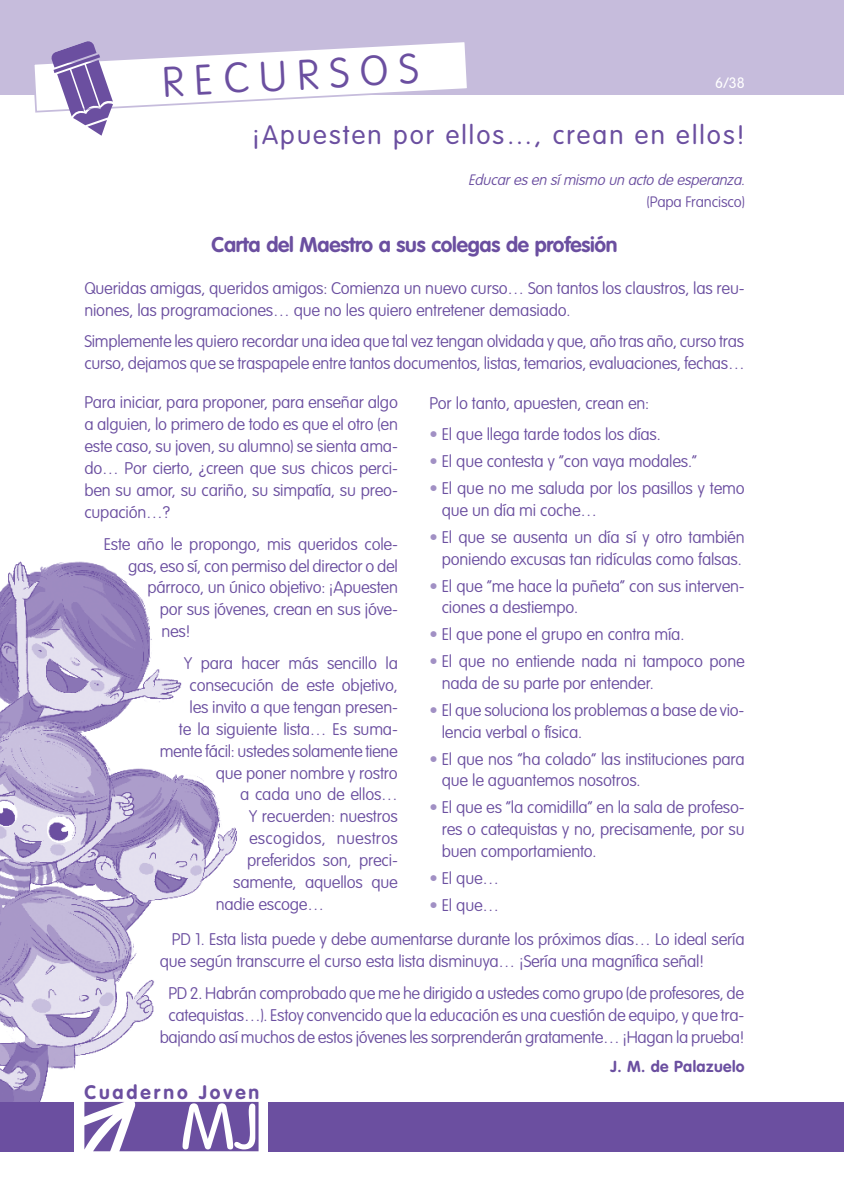
<style>
.page{position:relative;width:844px;height:1191px;background:#fff}
.page>*{position:absolute;margin:0;border:0;box-sizing:border-box;transform-origin:0 0}
.t1{font:100 42px "VAG Rounded Std";color:#6b4fa0}
.t2{font:300 26.25px "VAG Rounded Std";letter-spacing:.08em;color:#6b4fa0}
.t3{font:700 21px "VAG Rounded Std";letter-spacing:-.01em;color:#6b4fa0}
.t4{font:700 19.25px "VAG Rounded Std";letter-spacing:.15em;color:#6b4fa0}
.t5{font:100 16.62px/21.9px "VAG Rounded Std";letter-spacing:-.01em;color:#6b4fa0}
.t6{font:100 16.62px "VAG Rounded Std";letter-spacing:.015em;color:#6b4fa0}
.t7{font:700 15.75px "VAG Rounded Std";letter-spacing:.025em;color:#6b4fa0}
.t8{font:italic 100 14.88px "VAG Rounded Std";color:#6b4fa0}
.t9{font:100 14.88px "VAG Rounded Std";letter-spacing:-.01em;color:#6b4fa0}
.t10{font:300 14.88px "VAG Rounded Std";color:#fff}
.s1{color:#a190c4}
</style>
<div class="page">
<img style="left:0;top:561px;width:238px;height:540px">
<div style="left:0;top:1102px;width:843px;height:49px;background:#6b4fa0"></div>
<div style="left:0;top:0;width:843px;height:94px;background:#c6bcdc"></div>
<div style="left:74px;top:1076px;width:194px;height:80px;background:#fff"></div>
<svg style="left:84px;top:1101px;width:175px;height:50px"></svg>
<svg style="left:32px;top:41px;width:437px;height:95px"></svg>
<h1 class="t1" style="left:161px;top:58px;width:258px;rotate:-3deg">RECURSOS</h1>
<p class="t10" style="left:715px;top:75px;width:31px">6/38</p>
<h2 class="t2" style="left:252px;top:120px;width:494px">¡Apuesten por ellos…, crean en ellos!</h2>
<p class="t8" style="left:468px;top:171px;width:282px">Educaresen símismo un acto de esperanza.</p>
<p class="t9" style="left:646px;top:193px;width:99px">(Papa Francisco)</p>
<p class="t3" style="left:211px;top:232px;width:407px">Carta del Maestro a sus colegas de profesión</p>
<p class="t5" style="left:84px;top:277px;width:661px">Queridas amigas, queridos amigos: Comienza un nuevo curso… Son tantos los claustros, las reu&shy;niones, las programaciones… que no les quiero entretener demasiado.</p>
<p class="t5" style="left:84px;top:331px;width:661px">Simplemente les quiero recordar una idea que tal vez tengan olvidada y que, año tras año, curso tras curso, dejamos que se traspapele entre tantos documentos, listas, temarios, evaluaciones, fechas…</p>
<p class="t5" style="left:84px;top:392px;width:315px;text-align:justify">Para iniciar, para proponer, para enseñar algo a alguien, lo primero de todo es que el otro (en este caso, su joven, su alumno) se sienta ama&shy;do… Por cierto, ¿creen que sus chicos perci&shy;ben su amor, su cariño, su simpatía, su preo&shy;cupación…?</p>
<p class="t5" style="left:104px;top:533px;width:295px">Este año le propongo, mis queridos cole-</p>
<p class="t5" style="left:128px;top:555px;width:271px">gas, eso sí, con permiso del director o del</p>
<p class="t5" style="left:147px;top:577px;width:252px">párroco, un único objetivo: ¡Apuesten</p>
<p class="t5" style="left:160px;top:599px;width:240px">por sus jóvenes, crean en sus jóve-</p>
<p class="t5" style="left:161px;top:621px;width:30px">nes!</p>
<p class="t5" style="left:184px;top:653px;width:215px">Y para hacer más sencillo la</p>
<p class="t5" style="left:189px;top:674px;width:210px">consecución de este objetivo,</p>
<p class="t5" style="left:189px;top:696px;width:210px">les invito a que tengan presen-</p>
<p class="t5" style="left:179px;top:718px;width:220px">te la siguiente lista… Es suma-</p>
<p class="t5" style="left:160px;top:740px;width:239px">mente fácil: ustedes solamente tiene</p>
<p class="t5" style="left:216px;top:762px;width:183px">que poner nombre y rostro</p>
<p class="t5" style="left:240px;top:784px;width:159px">a cada uno de ellos…</p>
<p class="t5" style="left:249px;top:806px;width:150px">Y recuerden: nuestros</p>
<p class="t6" style="left:249px;top:829px;width:150px">escogidos, nuestros</p>
<p class="t5" style="left:247px;top:850px;width:152px">preferidos son, preci-</p>
<p class="t5" style="left:233px;top:871px;width:166px">samente, aquellos que</p>
<p class="t5" style="left:216px;top:893px;width:110px">nadie escoge…</p>
<p class="t5" style="left:429px;top:392px;width:221px">Por lo tanto, apuesten, crean en:</p>
<p class="t5" style="left:429px;top:424px;width:233px"><span class="s1">•</span> El que llega tarde todos los días.</p>
<p class="t5" style="left:429px;top:451px;width:269px"><span class="s1">•</span> El que contesta y “con vaya modales.”</p>
<p class="t5" style="left:441px;top:478px;width:304px;text-indent:-12px"><span class="s1">•</span> El que no me saluda por los pasillos y temo que un día mi coche…</p>
<p class="t5" style="left:429px;top:526px;width:316px;text-align:center"><span class="s1">•</span> El que se ausenta un día sí y otro también poniendo excusas tan ridículas como falsas.</p>
<p class="t5" style="left:441px;top:575px;width:304px;text-indent:-12px"><span class="s1">•</span> El que “me hace la puñeta” con sus interven&shy;ciones a destiempo.</p>
<p class="t5" style="left:429px;top:624px;width:256px"><span class="s1">•</span> El que pone el grupo en contra mía.</p>
<p class="t5" style="left:441px;top:651px;width:304px;text-indent:-12px"><span class="s1">•</span> El que no entiende nada ni tampoco pone nada de su parte por entender.</p>
<p class="t5" style="left:441px;top:699px;width:304px;text-indent:-12px"><span class="s1">•</span> El que soluciona los problemas a base de vio&shy;lencia verbal o física.</p>
<p class="t5" style="left:441px;top:748px;width:304px;text-indent:-12px"><span class="s1">•</span> El que nos “ha colado” las instituciones para que le aguantemos nosotros.</p>
<p class="t5" style="left:441px;top:797px;width:304px;text-align:justify;text-indent:-12px"><span class="s1">•</span> El que es “la comidilla” en la sala de profeso&shy;res o catequistas y no, precisamente, por su buen comportamiento.</p>
<p class="t5" style="left:429px;top:867px;width:71px"><span class="s1">•</span> El que…</p>
<p class="t5" style="left:172px;top:888px;width:574px;line-height:34.3px;text-indent:257px"><span class="s1">•</span> El que…<br>PD 1. Esta lista puede y debe aumentarse durante los próximos días… Lo ideal sería</p>
<p class="t5" style="left:168px;top:945px;width:577px;line-height:31.8px;text-indent:-9px">que según transcurre el curso esta lista disminuya… ¡Sería una magnífica señal!<br>PD 2. Habrán comprobado que me he dirigido a ustedes como grupo (de profesores, de</p>
<p class="t5" style="left:160px;top:1004px;width:586px;text-align:center">catequistas…). Estoy convencido que la educación es una cuestión de equipo, y que tra&shy;bajando así muchos de estos jóvenes les sorprenderán gratamente… ¡Hagan la prueba!</p>
<p class="t4" style="left:84px;top:1081px;width:176px">Cuaderno Joven</p>
<p class="t7" style="left:610px;top:1057px;width:136px">J. M. de Palazuelo</p>
</div>
